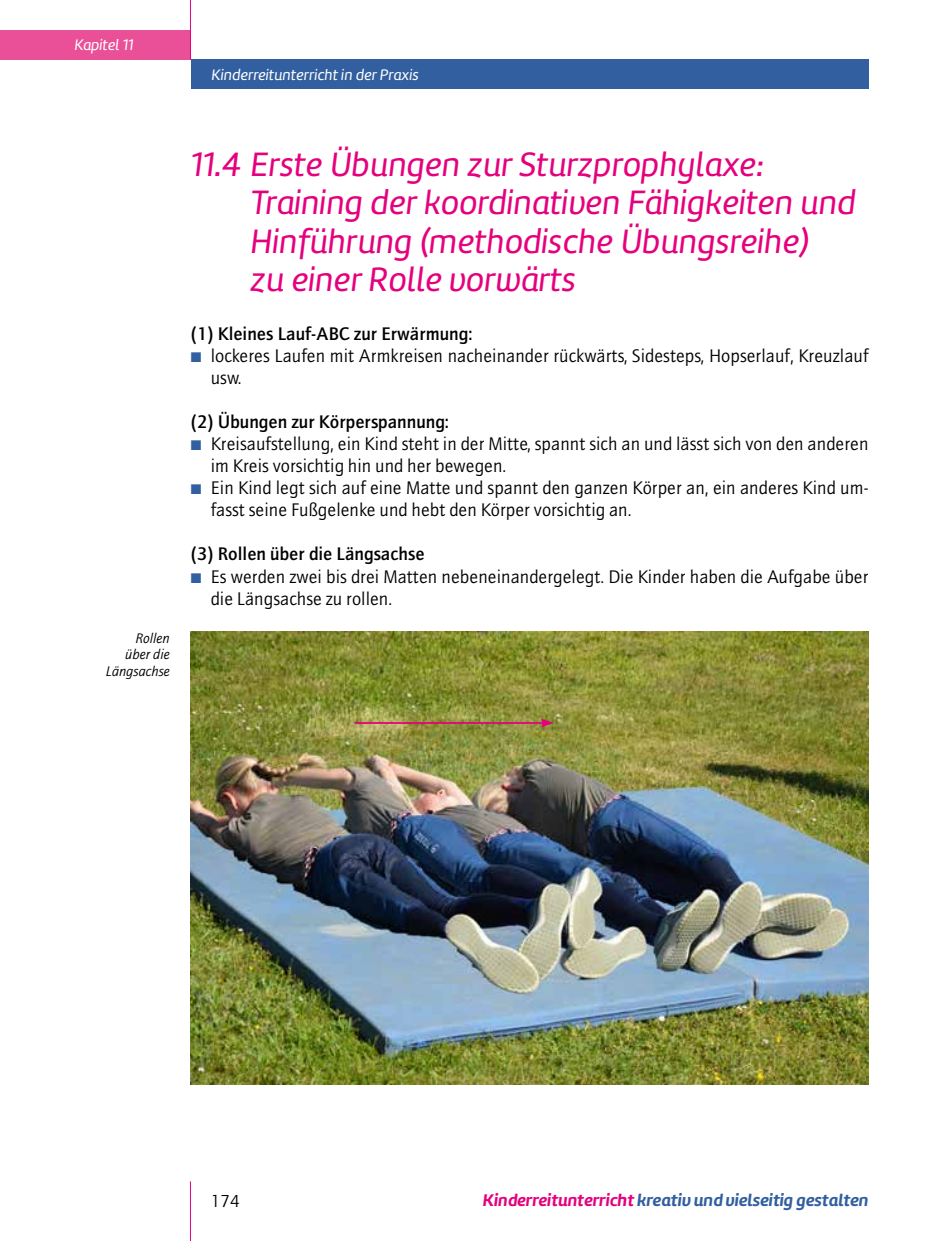
<style>
.page{position:relative;width:943px;height:1241px;background:#fff}
.page>*{position:absolute;margin:0;border:0;box-sizing:border-box;transform-origin:0 0}
.t1{font:35px/38.5px "Amelia Basic Italic";color:#e5007d}
.t2{font:18.38px/22.1px "AT Quay Sans";color:#000}
.t3{font:500 18.38px "AT Quay Sans";color:#000}
.t4{font:italic 17.5px "Amelia Basic Bold";color:#325fa0}
.t5{font:17.5px "AT Quay Sans";color:#000}
.t6{font:15.75px "Amelia Basic Italic";color:#fff}
.t7{font:italic 14px/16.8px "AT Quay Sans";color:#000;text-align:right}
.s1{color:#325fa0}
.s2{color:#e5007d}
</style>
<div class="page">
<hr style="left:190px;top:1181px;width:1px;height:59px;background:#e5007d">
<div style="left:0;top:30px;width:191px;height:30px;background:#ea5097"></div>
<div style="left:191px;top:60px;width:677px;height:29px;background:#325fa0"></div>
<hr style="left:190px;top:0;width:1px;height:60px;background:#e5007d">
<img style="left:191px;top:631px;width:677px;height:453px">
<hr style="left:355px;top:722px;width:189px;height:1px;background:#e5007d">
<svg style="left:541px;top:718px;width:12px;height:9px"></svg>
<p class="t6" style="left:74px;top:35px;width:60px">Kapitel 11</p>
<p class="t6" style="left:211px;top:65px;width:209px">Kinderreitunterricht in der Praxis</p>
<p class="t7" style="left:106px;top:629px;width:66px">Rollen<br>über die<br>Längsachse</p>
<h1 class="t1" style="left:250px;top:145px;width:606px;text-indent:-60px">11.4 Erste Übungen zur Sturzprophylaxe:<br>Training der koordinativen Fähigkeiten und Hinführung (methodische Übungsreihe)<br>zu einer Rolle vorwärts</h1>
<p class="t3" style="left:191px;top:322px;width:283px">(1) Kleines Lauf-ABC zur Erwärmung:</p>
<p class="t2" style="left:211px;top:344px;width:659px;text-indent:-20px"><span class="s1">■</span> lockeres Laufen mit Armkreisen nacheinander rückwärts, Sidesteps, Hopserlauf, Kreuzlauf usw.</p>
<p class="t3" style="left:191px;top:411px;width:260px">(2) Übungen zur Körperspannung:</p>
<p class="t2" style="left:211px;top:432px;width:659px;text-indent:-20px"><span class="s1">■</span> Kreisaufstellung, ein Kind steht in der Mitte, spannt sich an und lässt sich von den anderen im Kreis vorsichtig hin und her bewegen.</p>
<p class="t2" style="left:211px;top:476px;width:659px;text-indent:-20px"><span class="s1">■</span> Ein Kind legt sich auf eine Matte und spannt den ganzen Körper an, ein anderes Kind um&shy;fasst seine Fußgelenke und hebt den Körper vorsichtig an.</p>
<p class="t3" style="left:191px;top:543px;width:235px">(3) Rollen über die Längsachse</p>
<p class="t2" style="left:211px;top:565px;width:659px;text-indent:-20px"><span class="s1">■</span> Es werden zwei bis drei Matten nebeneinandergelegt. Die Kinder haben die Aufgabe über die Längsachse zu rollen.</p>
<p class="t5" style="left:211px;top:1190px;width:31px">174</p>
<p class="t4" style="left:483px;top:1189px;width:387px"><span class="s2">Kinderreitunterricht</span> kreativ und vielseitig gestalten</p>
</div>
